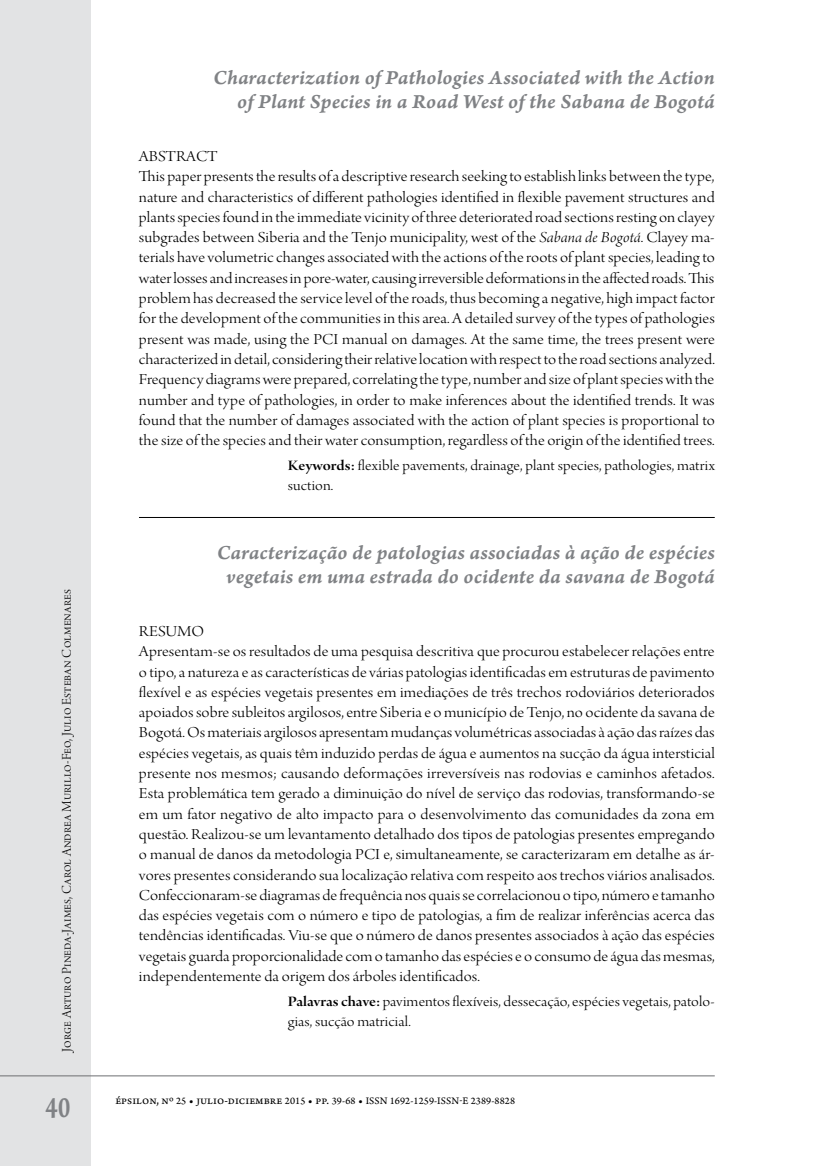
<style>
.page{position:relative;width:819px;height:1166px;background:#fff}
.page>*{position:absolute;margin:0;border:0;box-sizing:border-box;transform-origin:0 0}
._01Body{font:31.5px "Arno Pro Smbd Caption";color:#808285;scale:.75 1}
._06Tit_en_ingles{font:21px/24.5px "Arno Pro Smbd Italic Caption";letter-spacing:.005em;color:#808285;text-align:right}
._12Body_resumen{font:16.1px/20.3px "Arno Pro Light Display";letter-spacing:.005em;color:#000;text-align:justify;scale:1.1 1}
._13Pal_Claves{font:15.4px/19.9px "Arno Pro Light Display";letter-spacing:.005em;color:#000;scale:1.1 1}
.t1{font:14px "Arno Pro Light Display";letter-spacing:.015em;color:#000}
.t2{font:10.5px "Arno Pro Sm Text";letter-spacing:.01em;color:#000}
.s1{font-family:"Arno Pro Light Italic Display"}
.s2{font-family:"Arno Pro Smbd Display"}
.s3{font-size:12.25px}
</style>
<div class="page">
<div style="left:0;top:0;width:91px;height:1166px;background:#e2e3e4"></div>
<hr style="left:0;top:1075px;width:714px;height:1px;background:#6d6e71">
<hr style="left:139px;top:517px;width:575px;height:1px;background:#000">
<p class="t1" style="left:59px;top:1052px;width:464px;rotate:-90deg">Jorge Arturo Pineda-Jaimes, Carol Andrea Murillo-Feo, Julio Esteban Colmenares</p>
<p class="_01Body" style="left:46px;top:1088px;width:34px">40</p>
<p class="_06Tit_en_ingles" style="left:213px;top:65px;width:503px">Characterization of Pathologies Associated with the Action of Plant Species in a Road West of the Sabana de Bogotá</p>
<p class="_12Body_resumen" style="left:139px;top:147px;width:73px">ABSTRACT</p>
<p class="_12Body_resumen" style="left:139px;top:167px;width:525px">This paper presents the results of a descriptive research seeking to establish links between the type, nature and characteristics of different pathologies identified in flexible pavement structures and plants species found in the immediate vicinity of three deteriorated road sections resting on clayey subgrades between Siberia and the Tenjo municipality, west of the <span class="s1">Sabana de Bogotá</span>. Clayey ma&shy;terials have volumetric changes associated with the actions of the roots of plant species, leading to water losses and increases in pore-water, causing irreversible deformations in the affected roads. This problem has decreased the service level of the roads, thus becoming a negative, high impact factor for the development of the communities in this area. A detailed survey of the types of pathologies present was made, using the PCI manual on damages. At the same time, the trees present were characterized in detail, considering their relative location with respect to the road sections analyzed.<br>Frequency diagrams were prepared, correlating the type, number and size of plant species with the number and type of pathologies, in order to make inferences about the identified trends. It was found that the number of damages associated with the action of plant species is proportional to the size of the species and their water consumption, regardless of the origin of the identified trees.</p>
<p class="_13Pal_Claves" style="left:288px;top:456px;width:389px"><span class="s2">Keywords:</span> flexible pavements, drainage, plant species, pathologies, matrix suction.</p>
<p class="_06Tit_en_ingles" style="left:217px;top:540px;width:499px;text-align:center">Caracterização de patologias associadas à ação de espécies vegetais em uma estrada do ocidente da savana de Bogotá</p>
<p class="_12Body_resumen" style="left:139px;top:622px;width:61px">RESUMO</p>
<p class="_12Body_resumen" style="left:139px;top:642px;width:525px;text-align:left">Apresentam-se os resultados de uma pesquisa descritiva que procurou estabelecer relações entre o tipo, a natureza e as características de várias patologias identificadas em estruturas de pavimento flexível e as espécies vegetais presentes em imediações de três trechos rodoviários deteriorados apoiados sobre subleitos argilosos, entre Siberia e o município de Tenjo, no ocidente da savana de Bogotá. Os materiais argilosos apresentam mudanças volumétricas associadas à ação das raízes das espécies vegetais, as quais têm induzido perdas de água e aumentos na sucção da água intersticial presente nos mesmos; causando deformações irreversíveis nas rodovias e caminhos afetados.<br>Esta problemática tem gerado a diminuição do nível de serviço das rodovias, transformando-se em um fator negativo de alto impacto para o desenvolvimento das comunidades da zona em questão. Realizou-se um levantamento detalhado dos tipos de patologias presentes empregando o manual de danos da metodologia PCI e, simultaneamente, se caracterizaram em detalhe as ár&shy;vores presentes considerando sua localização relativa com respeito aos trechos viários analisados.<br>Confeccionaram-se diagramas de frequência nos quais se correlacionou o tipo, número e tamanho das espécies vegetais com o número e tipo de patologias, a fim de realizar inferências acerca das tendências identificadas. Viu-se que o número de danos presentes associados à ação das espécies vegetais guarda proporcionalidade com o tamanho das espécies e o consumo de água das mesmas, independentemente da origem dos árboles identificados.</p>
<p class="_13Pal_Claves" style="left:288px;top:992px;width:389px"><span class="s2">Palavras chave:</span> pavimentos flexíveis, dessecação, espécies vegetais, patolo&shy;gias, sucção matricial.</p>
<p class="t2" style="left:115px;top:1094px;width:401px"><span class="s3">épsilon, nº</span> 25 <span class="s3">• julio-diciembre</span> 2015 <span class="s3">• pp.</span> 39-68 <span class="s3">•</span> ISSN 1692-1259-ISSN-E 2389-8828</p>
</div>
